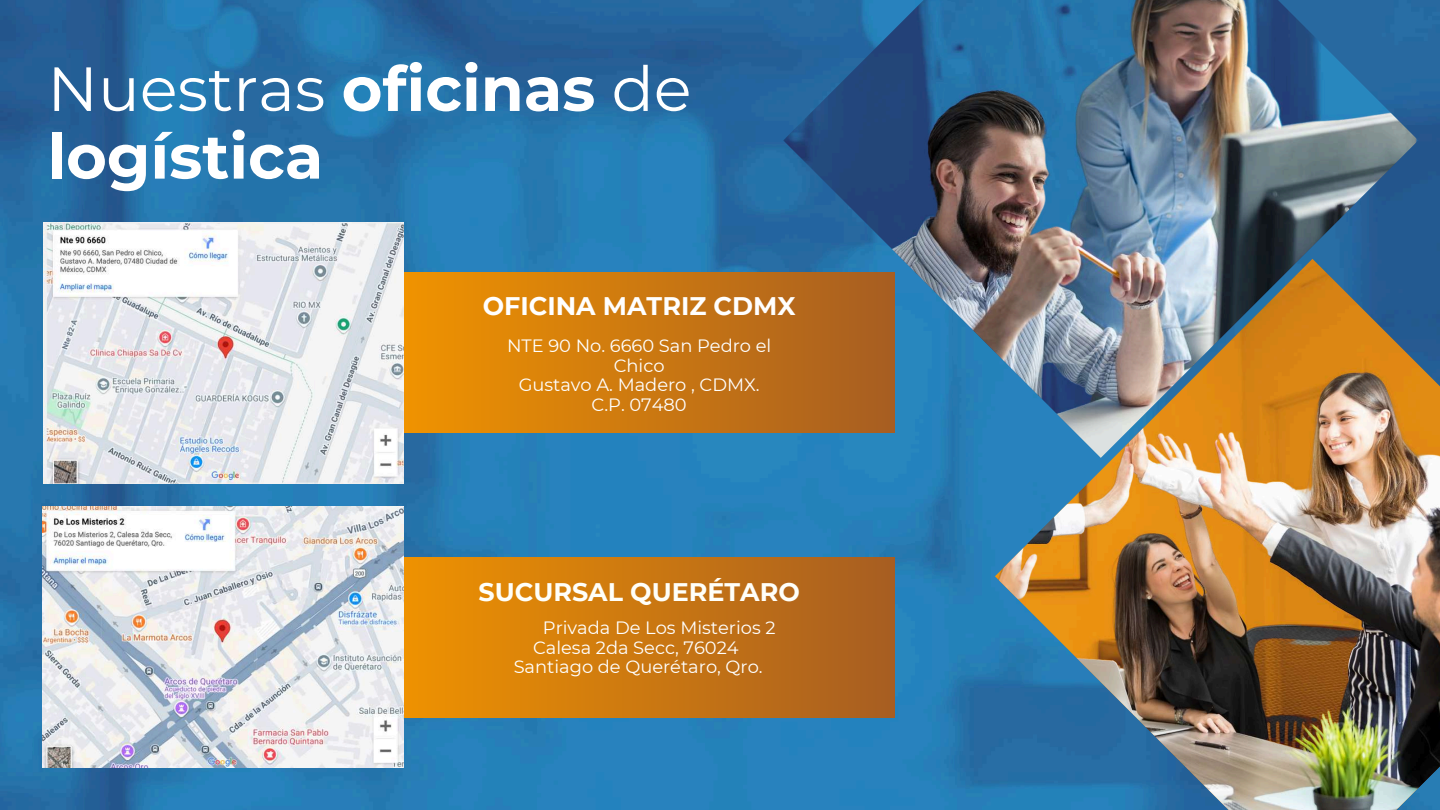
<style>
.page{position:relative;width:1440px;height:810px;background:#fff}
.page>*{position:absolute;margin:0;border:0;box-sizing:border-box;transform-origin:0 0}
.t1{font:700 62.3px/67.7px "Montserrat";color:#fff}
.t2{font:700 25.4px "Montserrat";color:#fff}
.t3{font:700 25.4px "Montserrat";color:#fffff9}
.t4{font:17.8px/19.5px "Montserrat";color:#fff;text-align:center}
.s1{font-weight:400}
</style>
<div class="page">
<img style="left:0;top:0;width:1440px;height:810px">
<img style="left:995px;top:259px;width:445px;height:551px">
<img style="left:783px;top:0;width:635px;height:458px">
<div style="left:394px;top:557px;width:500px;height:161px;background:linear-gradient(to right,#f09300,#a75e22)"></div>
<div style="left:403px;top:273px;width:492px;height:160px;background:linear-gradient(to right,#f09300,#a75e22)"></div>
<img style="left:44px;top:222px;width:360px;height:261px">
<img style="left:42px;top:507px;width:361px;height:261px">
<h1 class="t1" style="left:47px;top:55px;width:646px"><span class="s1">Nuestras</span> oficinas <span class="s1">de </span>logística</h1>
<h2 class="t2" style="left:483px;top:290px;width:314px">OFICINA MATRIZ CDMX</h2>
<p class="t4" style="left:507px;top:336px;width:266px">NTE 90 No. 6660 San Pedro el<br>Chico<br>Gustavo A. Madero , CDMX.<br>C.P. 07480</p>
<h2 class="t3" style="left:479px;top:576px;width:323px">SUCURSAL QUERÉTARO</h2>
<p class="t4" style="left:543px;top:618px;width:234px">Privada De Los Misterios 2</p>
<p class="t4" style="left:533px;top:637px;width:207px">Calesa 2da Secc, 76024</p>
<p class="t4" style="left:514px;top:657px;width:251px">Santiago de Querétaro, Qro.</p>
</div>
